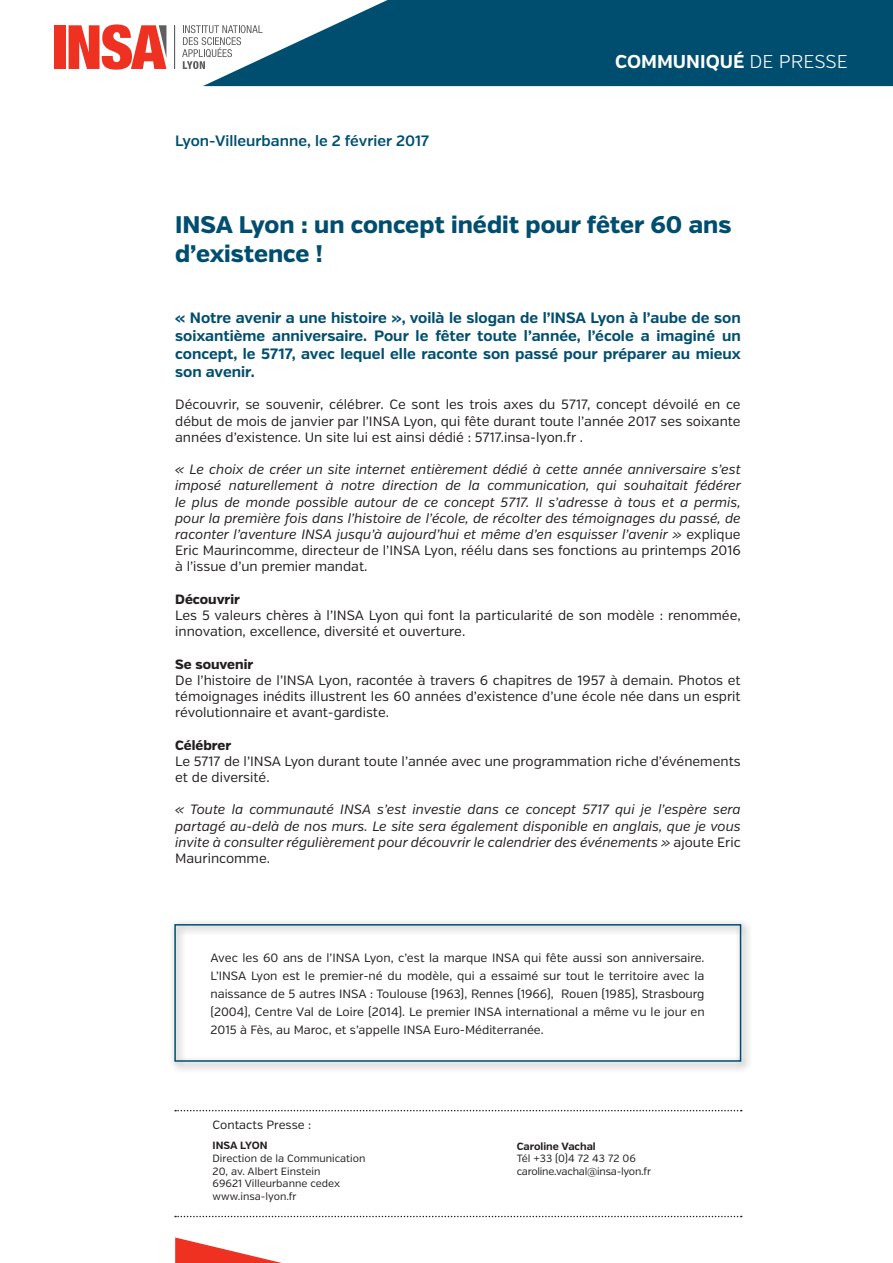
<style>
.page{position:relative;width:893px;height:1263px;background:#fff}
.page>*{position:absolute;margin:0;border:0;box-sizing:border-box;transform-origin:0 0}
.t1{font:800 24px/28.8px "Verb";color:#004e6f}
.t2{font:700 18.6px "Verb";color:#fff}
.t3{font:700 15px/18px "Verb";color:#004e6f;text-align:justify}
.t4{font:600 15px "Verb";color:#004e6f}
.t5{font:italic 13.5px/16.2px "Verb";color:#231f20;text-align:justify}
.t6{font:13.5px/16.2px "Verb";color:#231f20;text-align:justify}
.t7{font:800 13.5px "Verb";color:#231f20}
.t8{font:12px/18px "Verb";color:#231f20;text-align:justify}
.t9{font:10.5px/12.6px "Verb";color:#231f20}
.t10{font:10.5px/12.6px "Verb";letter-spacing:-.02em;color:#231f20}
.t11{font:700 10.5px "Verb";color:#231f20}
.s1{font-weight:300}
.s2{font-style:normal}
</style>
<div class="page">
<svg style="left:175px;top:1237px;width:107px;height:26px"></svg>
<svg style="left:182px;top:25px;width:21px;height:44px"></svg>
<hr style="left:174px;top:25px;width:1px;height:44px;background:#5f5f62">
<div style="left:54px;top:25px;width:11px;height:44px;background:#ef3122"></div>
<svg style="left:69px;top:24px;width:97px;height:46px"></svg>
<svg style="left:203px;top:0;width:690px;height:86px;background:#216481"></svg>
<div style="left:169px;top:919px;width:583px;height:154px;background:#231f20;opacity:.75"></div>
<div style="left:174px;top:924px;width:567px;height:138px;border:2px solid #004e6f"></div>
<svg style="left:175px;top:1110px;width:567px;height:1px"></svg>
<svg style="left:175px;top:1216px;width:567px;height:1px"></svg>
<p class="t4" style="left:175px;top:132px;width:255px">Lyon-Villeurbanne, le 2 février 2017</p>
<h2 class="t2" style="left:615px;top:50px;width:234px">COMMUNIQUÉ <span class="s1">DE PRESSE</span></h2>
<h1 class="t1" style="left:175px;top:211px;width:558px">INSA Lyon : un concept inédit pour fêter 60 ans d’existence !</h1>
<p class="t3" style="left:175px;top:309px;width:567px">« Notre avenir a une histoire », voilà le slogan de l’INSA Lyon à l’aube de son soixantième anniversaire. Pour le fêter toute l’année, l’école a imaginé un concept, le 5717, avec lequel elle raconte son passé pour préparer au mieux son avenir.</p>
<p class="t6" style="left:175px;top:397px;width:567px">Découvrir, se souvenir, célébrer. Ce sont les trois axes du 5717, concept dévoilé en ce début de mois de janvier par l’INSA Lyon, qui fête durant toute l’année 2017 ses soixante années d’existence. Un site lui est ainsi dédié : 5717.insa-lyon.fr .</p>
<p class="t5" style="left:175px;top:462px;width:567px">« Le choix de créer un site internet entièrement dédié à cette année anniversaire s’est imposé naturellement à notre direction de la communication, qui souhaitait fédérer le plus de monde possible autour de ce concept 5717. Il s’adresse à tous et a permis, pour la première fois dans l’histoire de l’école, de récolter des témoignages du passé, de raconter l’aventure INSA jusqu’à aujourd’hui et même d’en esquisser l’avenir » <span class="s2">explique Eric Maurincomme, directeur de l’INSA Lyon, réélu dans ses fonctions au printemps 2016 à l’issue d’un premier mandat.</span></p>
<p class="t7" style="left:175px;top:591px;width:66px">Découvrir</p>
<p class="t6" style="left:175px;top:607px;width:567px">Les 5 valeurs chères à l’INSA Lyon qui font la particularité de son modèle : renommée, innovation, excellence, diversité et ouverture.</p>
<p class="t7" style="left:175px;top:656px;width:80px">Se souvenir</p>
<p class="t6" style="left:175px;top:672px;width:567px">De l’histoire de l’INSA Lyon, racontée à travers 6 chapitres de 1957 à demain. Photos et témoignages inédits illustrent les 60 années d’existence d’une école née dans un esprit révolutionnaire et avant-gardiste.</p>
<p class="t7" style="left:175px;top:737px;width:58px">Célébrer</p>
<p class="t6" style="left:175px;top:753px;width:567px">Le 5717 de l’INSA Lyon durant toute l’année avec une programmation riche d’événements et de diversité.</p>
<p class="t5" style="left:175px;top:802px;width:567px">« Toute la communauté INSA s’est investie dans ce concept 5717 qui je l’espère sera partagé au-delà de nos murs. Le site sera également disponible en anglais, que je vous invite à consulter régulièrement pour découvrir le calendrier des événements » <span class="s2">ajoute Eric Maurincomme.</span></p>
<p class="t8" style="left:210px;top:949px;width:496px">Avec les 60 ans de l’INSA Lyon, c’est la marque INSA qui fête aussi son anniversaire.<br>L’INSA Lyon est le premier-né du modèle, qui a essaimé sur tout le territoire avec la naissance de 5 autres INSA : Toulouse (1963), Rennes (1966), Rouen (1985), Strasbourg (2004), Centre Val de Loire (2014). Le premier INSA international a même vu le jour en 2015 à Fès, au Maroc, et s’appelle INSA Euro-Méditerranée.</p>
<p class="t8" style="left:213px;top:1116px;width:100px">Contacts Presse :</p>
<p class="t11" style="left:213px;top:1139px;width:56px">INSA LYON</p>
<p class="t9" style="left:213px;top:1152px;width:154px">Direction de la Communication<br>20, av. Albert Einstein<br>69621 Villeurbanne cedex www.insa-lyon.fr</p>
<p class="t11" style="left:517px;top:1140px;width:81px">Caroline Vachal</p>
<p class="t10" style="left:517px;top:1152px;width:136px">Tél +33 (0)4 72 43 72 06 caroline.vachal@insa-lyon.fr</p>
</div>
